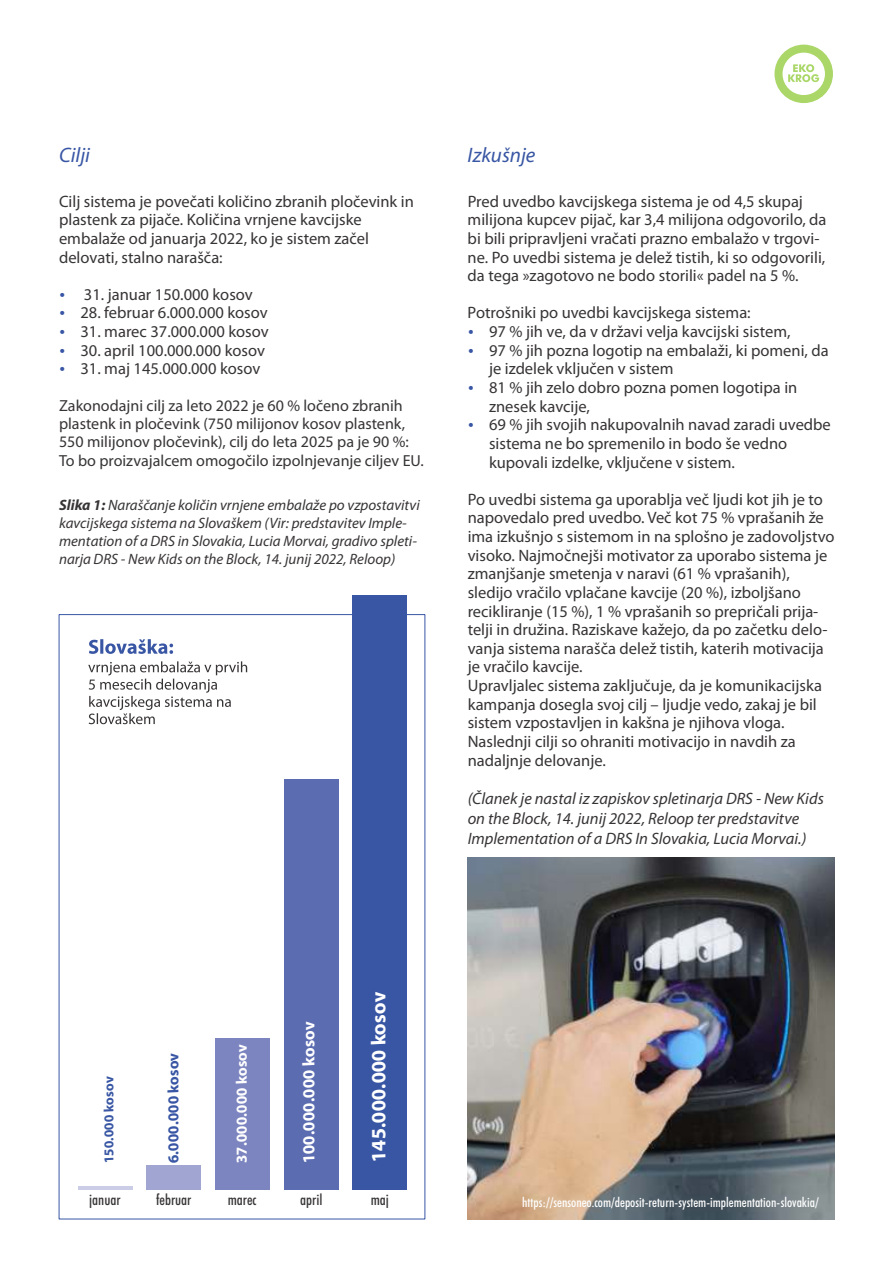
<style>
.page{position:relative;width:893px;height:1263px;background:#fff}
.page>*{position:absolute;margin:0;border:0;box-sizing:border-box;transform-origin:0 0}
.t1{font:italic 21px "Myriad Pro";color:#3856a4}
.t2{font:700 20.4px "Myriad Pro";color:#fefefe}
.t3{font:700 16.95px "Myriad Pro";color:#fefefe}
.t4{font:16.5px/18.6px "Myriad Pro";color:#373435}
.t5{font:italic 16.5px/19.8px "Myriad Pro";color:#373435}
.t6{font:16.05px/18.1px "Myriad Pro";color:#373435}
.t7{font:500 condensed 15.3px "Futura BT";color:#373435}
.t8{font:700 15.3px "Myriad Pro";color:#fefefe}
.t9{font:700 15.3px "Myriad Pro";color:#3856a4}
.t10{font:italic 15px/18px "Myriad Pro";color:#373435}
.t11{font:700 13.65px "Myriad Pro";color:#3856a4}
.t12{font:500 condensed 13.5px "Futura BT";color:#fefefe}
.s1{font-weight:700}
</style>
<div class="page">
<svg style="left:774px;top:45px;width:59px;height:58px"></svg>
<hr style="left:78px;top:1187px;width:54px;height:3px;background:#cbcde7">
<div style="left:147px;top:1165px;width:54px;height:25px;background:#a1a5d2"></div>
<div style="left:215px;top:1038px;width:55px;height:152px;background:#7c85c0"></div>
<div style="left:284px;top:779px;width:54px;height:411px;background:#5b6cb1"></div>
<div style="left:353px;top:595px;width:54px;height:595px;background:#3856a4"></div>
<svg style="left:88px;top:661px;width:159px;height:63px"></svg>
<svg style="left:89px;top:639px;width:84px;height:15px"></svg>
<img style="left:468px;top:857px;width:366px;height:362px">
<p class="t1" style="left:59px;top:146px;width:32px">Cilji</p>
<p class="t4" style="left:59px;top:193px;width:356px">Cilj sistema je povečati količino zbranih pločevink in plastenk za pijače. Količina vrnjene kavcijske embalaže od januarja 2022, ko je sistem začel delovati, stalno narašča:</p>
<p class="t4" style="left:84px;top:286px;width:170px">31. januar 150.000 kosov</p>
<p class="t4" style="left:80px;top:305px;width:189px">28. februar 6.000.000 kosov</p>
<p class="t4" style="left:80px;top:324px;width:190px">31. marec 37.000.000 kosov</p>
<p class="t4" style="left:80px;top:342px;width:186px">30. april 100.000.000 kosov</p>
<p class="t4" style="left:80px;top:361px;width:181px">31. maj 145.000.000 kosov</p>
<p class="t6" style="left:59px;top:398px;width:366px">Zakonodajni cilj za leto 2022 je 60 % ločeno zbranih plastenk in pločevink (750 milijonov kosov plastenk, 550 milijonov pločevink), cilj do leta 2025 pa je 90 %:<br>To bo proizvajalcem omogočilo izpolnjevanje ciljev EU.</p>
<p class="t10" style="left:59px;top:497px;width:362px"><span class="s1">Slika 1:</span> Naraščanje količin vrnjene embalaže po vzpostavitvi kavcijskega sistema na Slovaškem (Vir: predstavitev Imple&shy;mentation of a DRS in Slovakia, Lucia Morvai, gradivo spleti&shy;narja DRS - New Kids on the Block, 14. junij 2022, Reloop)</p>
<p class="t1" style="left:468px;top:146px;width:69px">Izkušnje</p>
<p class="t4" style="left:468px;top:193px;width:360px">Pred uvedbo kavcijskega sistema je od 4,5 skupaj milijona kupcev pijač, kar 3,4 milijona odgovorilo, da bi bili pripravljeni vračati prazno embalažo v trgovi&shy;ne. Po uvedbi sistema je delež tistih, ki so odgovorili, da tega »zagotovo ne bodo storili« padel na 5 %.</p>
<p class="t4" style="left:468px;top:305px;width:285px">Potrošniki po uvedbi kavcijskega sistema:</p>
<p class="t4" style="left:489px;top:324px;width:303px">97 % jih ve, da v državi velja kavcijski sistem,</p>
<p class="t4" style="left:489px;top:342px;width:341px">97 % jih pozna logotip na embalaži, ki pomeni, da je izdelek vključen v sistem</p>
<p class="t4" style="left:489px;top:380px;width:310px">81 % jih zelo dobro pozna pomen logotipa in znesek kavcije,</p>
<p class="t4" style="left:489px;top:417px;width:343px">69 % jih svojih nakupovalnih navad zaradi uvedbe sistema ne bo spremenilo in bodo še vedno kupovali izdelke, vključene v sistem.</p>
<p class="t4" style="left:468px;top:491px;width:368px">Po uvedbi sistema ga uporablja več ljudi kot jih je to napovedalo pred uvedbo. Več kot 75 % vprašanih že ima izkušnjo s sistemom in na splošno je zadovoljstvo visoko. Najmočnejši motivator za uporabo sistema je zmanjšanje smetenja v naravi (61 % vprašanih), sledijo vračilo vplačane kavcije (20 %), izboljšano recikliranje (15 %), 1 % vprašanih so prepričali prija&shy;telji in družina. Raziskave kažejo, da po začetku delo&shy;vanja sistema narašča delež tistih, katerih motivacija je vračilo kavcije.</p>
<p class="t4" style="left:468px;top:678px;width:356px">Upravljalec sistema zaključuje, da je komunikacijska kampanja dosegla svoj cilj – ljudje vedo, zakaj je bil sistem vzpostavljen in kakšna je njihova vloga.<br>Naslednji cilji so ohraniti motivacijo in navdih za nadaljnje delovanje.</p>
<p class="t5" style="left:468px;top:790px;width:358px">(Članek je nastal iz zapiskov spletinarja DRS - New Kids on the Block, 14. junij 2022, Reloop ter predstavitve<br>Implementation of a DRS In Slovakia, Lucia Morvai.)</p>
<p class="t11" style="left:103px;top:1163px;width:90px;rotate:-90deg">150.000 kosov</p>
<p class="t9" style="left:167px;top:1163px;width:113px;rotate:-90deg">6.000.000 kosov</p>
<p class="t8" style="left:235px;top:1163px;width:122px;rotate:-90deg">37.000.000 kosov</p>
<p class="t3" style="left:302px;top:1163px;width:144px;rotate:-90deg">100.000.000 kosov</p>
<p class="t2" style="left:370px;top:1162px;width:173px;rotate:-90deg">145.000.000 kosov</p>
<p class="t7" style="left:89px;top:1193px;width:33px">januar</p>
<p class="t7" style="left:156px;top:1193px;width:37px">februar</p>
<p class="t7" style="left:228px;top:1193px;width:30px">marec</p>
<p class="t7" style="left:300px;top:1193px;width:24px">april</p>
<p class="t7" style="left:371px;top:1193px;width:20px">maj</p>
<p class="t12" style="left:522px;top:1197px;width:298px">https://sensoneo.com/deposit-return-system-implementation-slovakia/</p>
</div>
